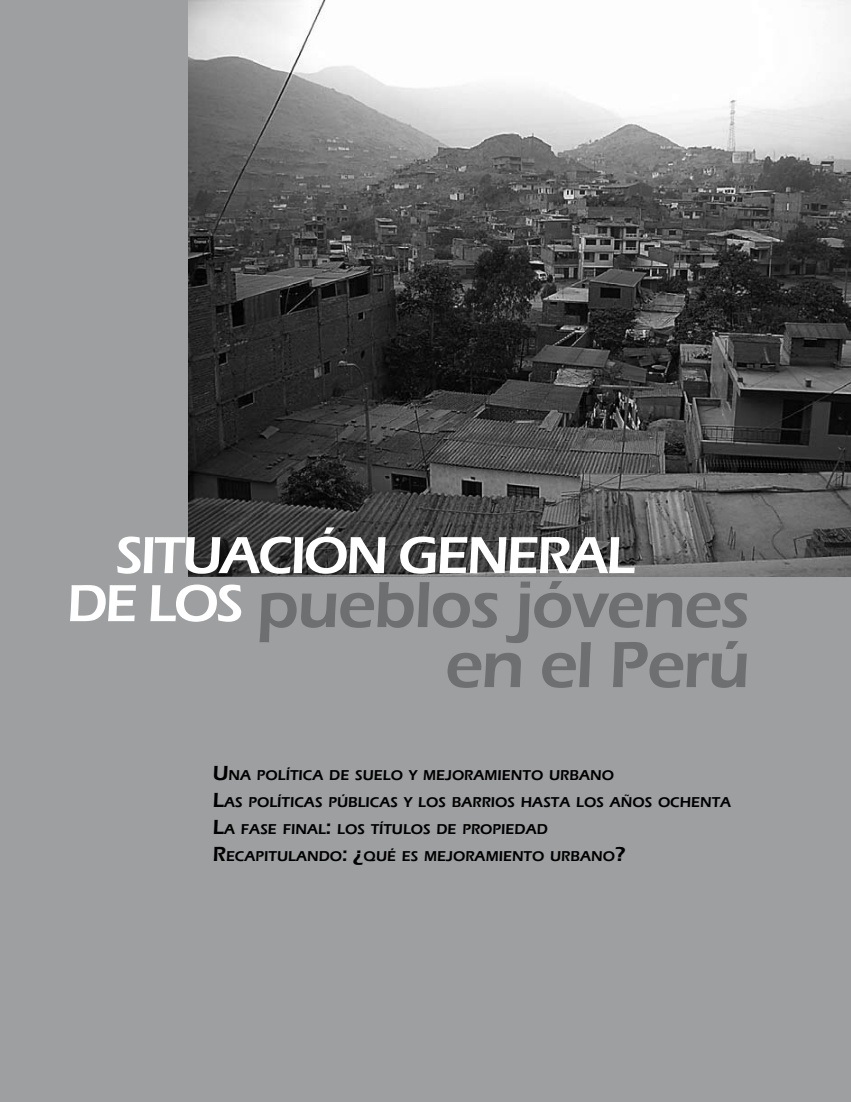
<style>
.page{position:relative;width:851px;height:1102px;background:#fff}
.page>*{position:absolute;margin:0;border:0;box-sizing:border-box;transform-origin:0 0}
.t1{font:600 67.5px/60px "Eras ITC";color:#6d6f71;text-align:right}
.t2{font:600 54px/48px "Eras ITC";letter-spacing:-.05em;color:#fff}
.t3{font:600 14.7px/27px "Eras ITC";color:#000}
.s1{font-size:21px}
</style>
<div class="page">
<div style="left:0;top:0;width:850px;height:1101px;background:#9d9fa1"></div>
<img style="left:189px;top:0;width:661px;height:576px">
<h2 class="t2" style="left:67px;top:531px;width:569px;text-indent:49px">SITUACIÓN GENERAL<br>DE LOS</h2>
<h1 class="t1" style="left:257px;top:575px;width:494px">PUEBLOS JÓVENES<br>EN EL PERÚ</h1>
<p class="t3" style="left:213px;top:761px;width:520px"><span class="s1">U</span>NA POLÍTICA DE SUELO Y MEJORAMIENTO URBANO<br><span class="s1">L</span>AS POLÍTICAS PÚBLICAS Y LOS BARRIOS HASTA LOS AÑOS OCHENTA <span class="s1">L</span>A FASE FINAL<span class="s1">:</span> LOS TÍTULOS DE PROPIEDAD<br><span class="s1">R</span>ECAPITULANDO<span class="s1">: ¿</span>QUÉ ES MEJORAMIENTO URBANO<span class="s1">?</span></p>
</div>
